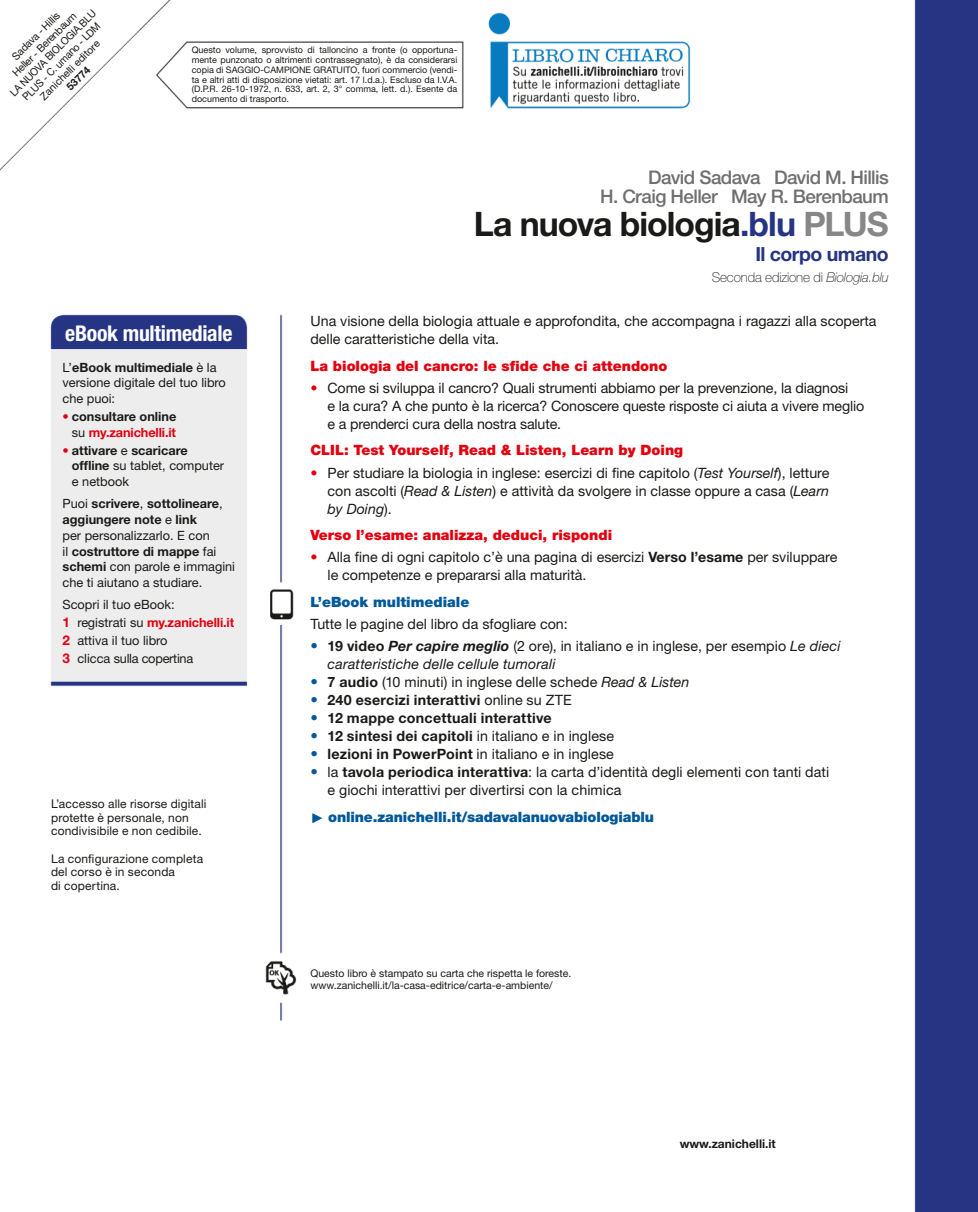
<style>
.page{position:relative;width:978px;height:1212px;background:#fff}
.page>*{position:absolute;margin:0;border:0;box-sizing:border-box;transform-origin:0 0}
.t1{font:700 33.75px "Helvetica Neue LT Std";letter-spacing:-.03em;color:#1a1a18}
.t2{font:700 condensed 21.75px "Helvetica Neue LT Std";letter-spacing:-.015em;color:#fff}
.t3{font:700 19.5px "Helvetica Neue LT Std";letter-spacing:-.025em;color:#253483}
.t4{font:500 18.75px/19.5px "Helvetica Neue LT Std";letter-spacing:-.03em;color:#6f6f6f;text-align:right}
.t5{font:14.25px/18px "Helvetica Neue LT Std";color:#1a1a18}
.t6{font:900 14.25px "Helvetica Neue LT Std";color:#e3000f}
.t7{font:700 14.25px "Helvetica Neue LT Std";letter-spacing:.015em;color:#1a1a18}
.t8{font:italic 14.25px/18px "Helvetica Neue LT Std";letter-spacing:.01em;color:#1a1a18}
.t9{font:900 14.25px "Helvetica Neue LT Std";letter-spacing:-.01em;color:#00589a}
.t10{font:100 13.5px "Helvetica Neue LT Std";letter-spacing:-.015em;color:#1a1a18}
.t11{font:12.75px/15.8px "Helvetica Neue LT Std";color:#1a1a18}
.t12{font:700 12.75px/15.8px "Helvetica Neue LT Std";color:#e3000f;text-align:right}
.t13{font:12px/13.5px "Helvetica Neue LT Std";letter-spacing:.015em;color:#1a1a18}
.t14{font:700 12px "Helvetica Neue LT Std";color:#1a1a18}
.t15{font:10.5px/12px "Helvetica Neue LT Std";color:#1a1a18}
.t16{font:700 10.5px "Helvetica Neue LT Std";color:#1a1a18}
.t17{font:9px/9.8px "Helvetica Neue LT Std";color:#1a1a18;text-align:justify}
.s1{color:#253483}
.s2{color:#868786}
.s3{font-style:italic}
.s4{font-weight:700}
.s5{color:#1a1a18}
.s6{font-weight:400;color:#1a1a18}
.s7{font-weight:700;color:#e3000f}
.s8{font-weight:700;font-size:13.5px;color:#e3000f}
.s9{color:#e3000f}
.s10{font-style:normal;font-size:15px;color:#00589a}
.s11{font-weight:700;font-style:normal}
.s12{font-style:normal}
.s13{font-size:15px;color:#00589a}
.s14{font-weight:400;font-size:15px;color:#00589a}
.s15{font-weight:400}
.s16{font-family:"Times New Roman";font-weight:400}
</style>
<div class="page">
<img style="left:0;top:0;width:978px;height:1212px">
<p class="t15" style="left:-9px;top:74px;width:118px;text-align:center;rotate:-45deg">Sadava - Hillis<br>Heller - Berenbaum<br>LA nUovA BIoLogIA.BLU<br>PLUS - C. umano - LDM<br>Zanichelli editore</p>
<p class="t16" style="left:65px;top:86px;width:31px;rotate:-45deg">53774</p>
<p class="t17" style="left:192px;top:46px;width:267px">Questo volume, sprovvisto di talloncino a fronte (o opportuna&shy;mente punzonato o altrimenti contrassegnato), è da considerarsi copia di SAggIo-CAMPIonE gRATUITo, fuori commercio (vendi&shy;ta e altri atti di disposizione vietati: art. 17 l.d.a.). Escluso da I.v.A. (D.P.R. 26-10-1972, n. 633, art. 2, 3° comma, lett. d.). Esente da documento di trasporto.</p>
<h3 class="t4" style="left:600px;top:168px;width:290px">David Sadava David M. Hillis<br>H. Craig Heller May R. Berenbaum</h3>
<h1 class="t1" style="left:474px;top:212px;width:417px">La nuova biologia<span class="s1">.blu</span> <span class="s2">PLUS</span></h1>
<h3 class="t3" style="left:755px;top:247px;width:135px">Il corpo umano</h3>
<p class="t10" style="left:712px;top:269px;width:178px">Seconda edizione di <span class="s3">Biologia.blu</span></p>
<h2 class="t2" style="left:65px;top:320px;width:169px">eBook multimediale</h2>
<p class="t11" style="left:63px;top:361px;width:165px">L’<span class="s4">eBook multimediale</span> è la versione digitale del tuo libro che puoi:</p>
<p class="t12" style="left:63px;top:409px;width:115px">• <span class="s5">consultare online </span><span class="s6">su</span> my.zanichelli.it</p>
<p class="t11" style="left:72px;top:444px;width:154px;text-indent:-9px"><span class="s7">•</span> <span class="s4">attivare</span> e <span class="s4">scaricare offline</span> su tablet, computer e netbook</p>
<p class="t11" style="left:63px;top:497px;width:174px">Puoi <span class="s4">scrivere</span>, <span class="s4">sottolineare</span>, <span class="s4">aggiungere note</span> e <span class="s4">link<br></span>per personalizzarlo. E con<br>il <span class="s4">costruttore di mappe</span> fai <span class="s4">schemi</span> con parole e immagini che ti aiutano a studiare.</p>
<p class="t11" style="left:63px;top:597px;width:173px;line-height:17.9px">Scopri il tuo eBook:<br><span class="s8">1</span> registrati su <span class="s7">my.zanichelli.it<br></span><span class="s8">2</span> attiva il tuo libro<br><span class="s8">3</span> clicca sulla copertina</p>
<p class="t13" style="left:51px;top:798px;width:157px">L’accesso alle risorse digitali protette è personale, non condivisibile e non cedibile.</p>
<p class="t13" style="left:51px;top:853px;width:154px">La configurazione completa del corso è in seconda<br>di copertina.</p>
<p class="t5" style="left:310px;top:313px;width:568px">Una visione della biologia attuale e approfondita, che accompagna i ragazzi alla scoperta delle caratteristiche della vita.</p>
<p class="t6" style="left:310px;top:360px;width:358px">La biologia del cancro: le sfide che ci attendono</p>
<p class="t5" style="left:328px;top:380px;width:538px;text-indent:-17px"><span class="s9">•</span> Come si sviluppa il cancro? Quali strumenti abbiamo per la prevenzione, la diagnosi<br>e la cura? A che punto è la ricerca? Conoscere queste risposte ci aiuta a vivere meglio e a prenderci cura della nostra salute.</p>
<p class="t6" style="left:310px;top:445px;width:374px">CLIL: Test Yourself, Read &amp; Listen, Learn by Doing</p>
<p class="t5" style="left:328px;top:465px;width:503px;text-align:justify;text-indent:-17px"><span class="s9">•</span> Per studiare la biologia in inglese: esercizi di fine capitolo (<span class="s3">Test Yourself</span>), letture con ascolti (<span class="s3">Read &amp; Listen</span>) e attività da svolgere in classe oppure a casa (<span class="s3">Learn by Doing</span>).</p>
<p class="t6" style="left:310px;top:530px;width:303px">Verso l’esame: analizza, deduci, rispondi</p>
<p class="t5" style="left:328px;top:550px;width:511px;text-indent:-17px"><span class="s9">•</span> Alla fine di ogni capitolo c’è una pagina di esercizi <span class="s4">Verso l’esame</span> per sviluppare le competenze e prepararsi alla maturità.</p>
<p class="t9" style="left:310px;top:597px;width:160px">L’eBook multimediale</p>
<p class="t5" style="left:310px;top:616px;width:259px">Tutte le pagine del libro da sfogliare con:</p>
<p class="t8" style="left:328px;top:637px;width:515px;text-indent:-17px"><span class="s10">•</span> <span class="s11">19 video</span> <span class="s4">Per capire meglio</span> <span class="s12">(2 ore), in italiano e in inglese, per esempio</span> Le dieci caratteristiche delle cellule tumorali</p>
<p class="t5" style="left:310px;top:675px;width:381px"><span class="s13">•</span> <span class="s4">7 audio</span> (10 minuti) in inglese delle schede <span class="s3">Read &amp; Listen</span></p>
<p class="t7" style="left:310px;top:695px;width:263px"><span class="s14">•</span> 240 esercizi interattivi <span class="s15">online su ZTE</span></p>
<p class="t7" style="left:310px;top:713px;width:243px"><span class="s14">•</span> 12 mappe concettuali interattive</p>
<p class="t7" style="left:310px;top:731px;width:305px"><span class="s14">•</span> 12 sintesi dei capitoli <span class="s15">in italiano e in inglese</span></p>
<p class="t5" style="left:310px;top:747px;width:305px"><span class="s13">•</span> <span class="s4">lezioni in PowerPoint</span> in italiano e in inglese</p>
<p class="t5" style="left:327px;top:765px;width:503px;text-indent:-17px"><span class="s13">•</span> la <span class="s4">tavola periodica interattiva</span>: la carta d’identità degli elementi con tanti dati e giochi interattivi per divertirsi con la chimica</p>
<p class="t9" style="left:310px;top:812px;width:345px"><span class="s16">►</span> online.zanichelli.it/sadavalanuovabiologiablu</p>
<p class="t15" style="left:310px;top:968px;width:262px">Questo libro è stampato su carta che rispetta le foreste. www.zanichelli.it/la-casa-editrice/carta-e-ambiente/</p>
<p class="t14" style="left:680px;top:1139px;width:98px">www.zanichelli.it</p>
</div>
